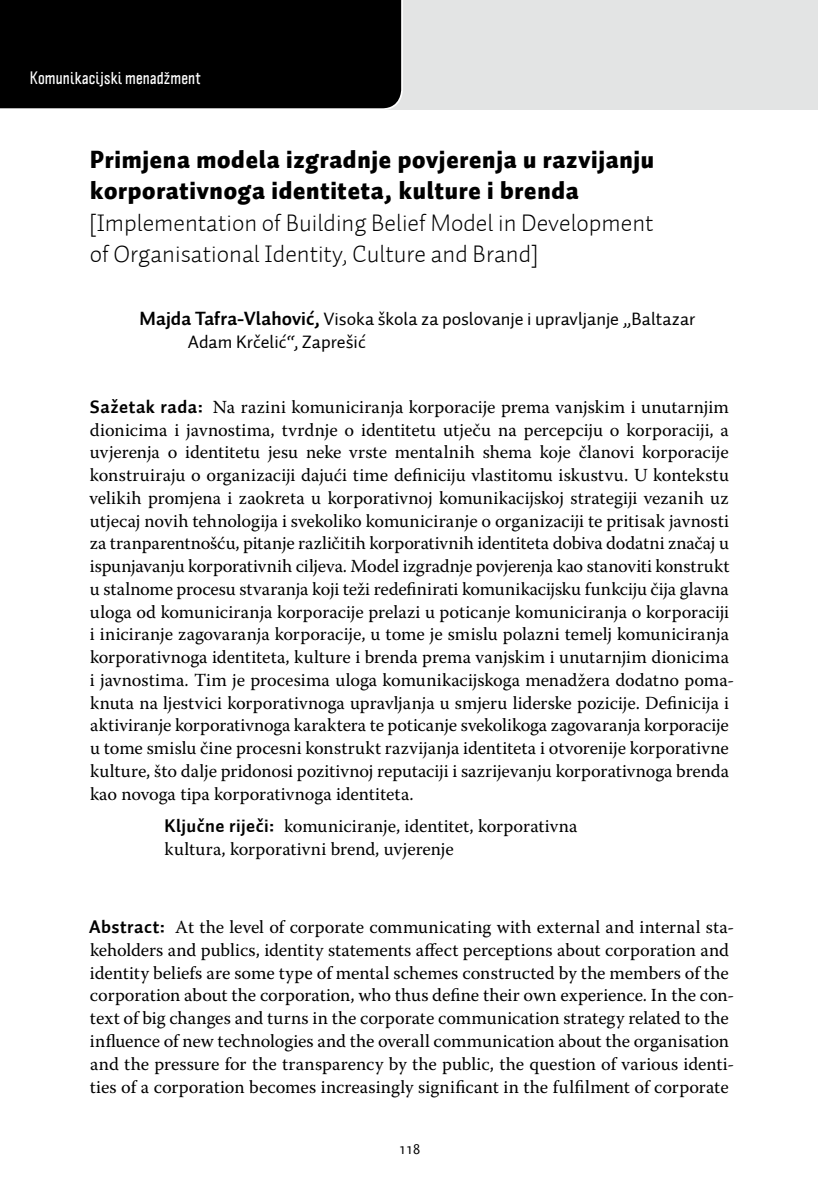
<style>
.page{position:relative;width:819px;height:1191px;background:#fff}
.page>*{position:absolute;margin:0;border:0;box-sizing:border-box;transform-origin:0 0}
.t1{font:300 24.5px/31.5px "Auto 2";color:#000}
.t2{font:900 24.5px/31.5px "Auto 2";letter-spacing:.03em;color:#000}
.t3{font:18.38px/22.8px "Warnock Pro";letter-spacing:-.005em;color:#000}
.t4{font:18.38px/22.8px "Auto 2";color:#000}
.t5{font:700 15.75px "Politica";letter-spacing:.015em;color:#fff}
.t6{font:15.75px "Delicious";color:#000}
.s1{font-weight:700;font-size:19.25px}
.s2{font-family:"Auto 2";font-weight:700}
</style>
<div class="page">
<div style="left:0;top:0;width:817px;height:109px;background:#e3e4e4"></div>
<div style="left:0;top:0;width:404px;height:110px;background:#000"></div>
<p class="t5" style="left:30px;top:68px;width:172px">Komunikacijski menadžment</p>
<h1 class="t2" style="left:90px;top:144px;width:565px">Primjena modela izgradnje povjerenja u razvijanju korporativnoga identiteta, kulture i brenda</h1>
<h1 class="t1" style="left:89px;top:207px;width:566px">[Implementation of Building Belief Model in Development of Organisational Identity, Culture and Brand]</h1>
<p class="t4" style="left:188px;top:307px;width:509px;text-indent:-48px"><span class="s1">Majda Tafra-Vlahović,</span> Visoka škola za poslovanje i upravljanje „Baltazar<br>Adam Krčelić“, Zaprešić</p>
<p class="t3" style="left:89px;top:395px;width:646px"><span class="s2">Sažetak rada:</span> Na razini komuniciranja korporacije prema vanjskim i unutarnjim dionicima i javnostima, tvrdnje o identitetu utječu na percepciju o korporaciji, a uvjerenja o identitetu jesu neke vrste mentalnih shema koje članovi korporacije konstruiraju o organizaciji dajući time definiciju vlastitomu iskustvu. U kontekstu velikih promjena i zaokreta u korporativnoj komunikacijskoj strategiji vezanih uz utjecaj novih tehnologija i svekoliko komuniciranje o organizaciji te pritisak javnosti za tranparentnošću, pitanje različitih korporativnih identiteta dobiva dodatni značaj u ispunjavanju korporativnih ciljeva. Model izgradnje povjerenja kao stanoviti konstrukt u stalnome procesu stvaranja koji teži redefinirati komunikacijsku funkciju čija glavna uloga od komuniciranja korporacije prelazi u poticanje komuniciranja o korporaciji i iniciranje zagovaranja korporacije, u tome je smislu polazni temelj komuniciranja korporativnoga identiteta, kulture i brenda prema vanjskim i unutarnjim dionicima i javnostima. Tim je procesima uloga komunikacijskoga menadžera dodatno poma&shy;knuta na ljestvici korporativnoga upravljanja u smjeru liderske pozicije. Definicija i aktiviranje korporativnoga karaktera te poticanje svekolikoga zagovaranja korporacije u tome smislu čine procesni konstrukt razvijanja identiteta i otvorenije korporativne kulture, što dalje pridonosi pozitivnoj reputaciji i sazrijevanju korporativnoga brenda kao novoga tipa korporativnoga identiteta.</p>
<p class="t3" style="left:164px;top:814px;width:414px"><span class="s2">Ključne riječi:</span> komuniciranje, identitet, korporativna kultura, korporativni brend, uvjerenje</p>
<p class="t3" style="left:89px;top:915px;width:646px"><span class="s2">Abstract:</span> At the level of corporate communicating with external and internal sta&shy;keholders and publics, identity statements affect perceptions about corporation and identity beliefs are some type of mental schemes constructed by the members of the corporation about the corporation, who thus define their own experience. In the con&shy;text of big changes and turns in the corporate communication strategy related to the influence of new technologies and the overall communication about the organisation and the pressure for the transparency by the public, the question of various identi&shy;ties of a corporation becomes increasingly significant in the fulfilment of corporate</p>
<p class="t6" style="left:399px;top:1140px;width:23px">118</p>
</div>
